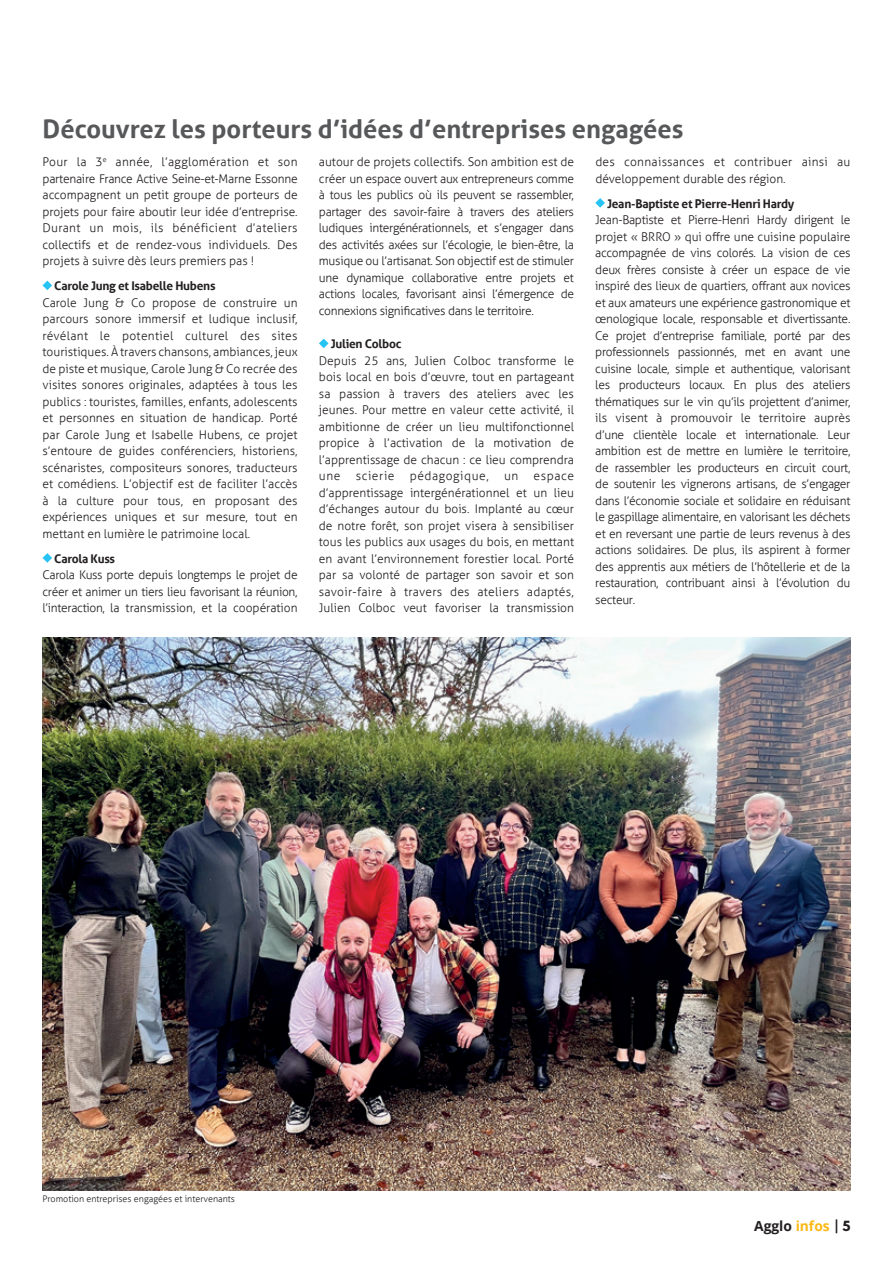
<style>
.page{position:relative;width:893px;height:1263px;background:#fff}
.page>*{position:absolute;margin:0;border:0;box-sizing:border-box;transform-origin:0 0}
.t1{font:700 25.5px "Aller";color:#57585a}
.t2{font:700 13.8px "Open Sans";color:#231f20}
.t3{font:300 12px/16.5px "Aller";color:#231f20;text-align:justify}
.t4{font:700 12px "Aller";letter-spacing:-.02em;color:#231f20}
.t5{font:300 12px "Aller";letter-spacing:.05em;color:#231f20}
.t6{font:300 9px "Aller";color:#231f20}
.s1{color:#fcb814}
.s2{font-family:"League Spartan";font-size:12.45px}
</style>
<div class="page">
<svg style="left:43px;top:281px;width:9px;height:9px"></svg>
<svg style="left:43px;top:553px;width:9px;height:10px"></svg>
<svg style="left:319px;top:339px;width:10px;height:9px"></svg>
<svg style="left:595px;top:198px;width:10px;height:10px"></svg>
<img style="left:43px;top:638px;width:807px;height:553px">
<h1 class="t1" style="left:43px;top:113px;width:642px">Découvrez les porteurs d’idées d’entreprises engagées</h1>
<p class="t3" style="left:43px;top:154px;width:257px">Pour la 3<sup>e</sup> année, l’agglomération et son partenaire France Active Seine-et-Marne Essonne accompagnent un petit groupe de porteurs de projets pour faire aboutir leur idée d’entreprise.<br>Durant un mois, ils bénéficient d’ateliers collectifs et de rendez-vous individuels. Des projets à suivre dès leurs premiers pas !</p>
<p class="t4" style="left:54px;top:279px;width:163px">Carole Jung et Isabelle Hubens</p>
<p class="t3" style="left:43px;top:294px;width:257px">Carole Jung &amp; Co propose de construire un parcours sonore immersif et ludique inclusif, révélant le potentiel culturel des sites touristiques. À travers chansons, ambiances, jeux de piste et musique, Carole Jung &amp; Co recrée des visites sonores originales, adaptées à tous les publics : touristes, familles, enfants, adolescents et personnes en situation de handicap. Porté par Carole Jung et Isabelle Hubens, ce projet s’entoure de guides conférenciers, historiens, scénaristes, compositeurs sonores, traducteurs et comédiens. L’objectif est de faciliter l’accès à la culture pour tous, en proposant des expériences uniques et sur mesure, tout en mettant en lumière le patrimoine local.</p>
<p class="t4" style="left:54px;top:551px;width:62px">Carola Kuss</p>
<p class="t3" style="left:43px;top:567px;width:257px">Carola Kuss porte depuis longtemps le projet de créer et animer un tiers lieu favorisant la réunion, l’interaction, la transmission, et la coopération</p>
<p class="t3" style="left:319px;top:154px;width:257px">autour de projets collectifs. Son ambition est de créer un espace ouvert aux entrepreneurs comme à tous les publics où ils peuvent se rassembler, partager des savoir-faire à travers des ateliers ludiques intergénérationnels, et s’engager dans des activités axées sur l’écologie, le bien-être, la musique ou l’artisanat. Son objectif est de stimuler une dynamique collaborative entre projets et actions locales, favorisant ainsi l’émergence de connexions significatives dans le territoire.</p>
<p class="t4" style="left:331px;top:337px;width:72px">Julien Colboc</p>
<p class="t3" style="left:319px;top:352px;width:257px">Depuis 25 ans, Julien Colboc transforme le bois local en bois d’œuvre, tout en partageant sa passion à travers des ateliers avec les jeunes. Pour mettre en valeur cette activité, il ambitionne de créer un lieu multifonctionnel propice à l’activation de la motivation de l’apprentissage de chacun : ce lieu comprendra une</p>
<p class="t5" style="left:356px;top:469px;width:40px">scierie</p>
<p class="t5" style="left:410px;top:469px;width:81px">pédagogique,</p>
<p class="t3" style="left:504px;top:468px;width:16px">un</p>
<p class="t3" style="left:319px;top:468px;width:257px;text-indent:215px">espace d’apprentissage intergénérationnel et un lieu d’échanges autour du bois. Implanté au cœur de notre forêt, son projet visera à sensibiliser tous les publics aux usages du bois, en mettant en avant l’environnement forestier local. Porté par sa volonté de partager son savoir et son savoir-faire à travers des ateliers adaptés, Julien Colboc veut favoriser la transmission</p>
<p class="t3" style="left:595px;top:154px;width:257px">des connaissances et contribuer ainsi au développement durable des région.</p>
<p class="t4" style="left:607px;top:196px;width:189px">Jean-Baptiste et Pierre-Henri Hardy</p>
<p class="t3" style="left:595px;top:212px;width:257px">Jean-Baptiste et Pierre-Henri Hardy dirigent le projet « BRRO » qui offre une cuisine populaire accompagnée de vins colorés. La vision de ces deux frères consiste à créer un espace de vie inspiré des lieux de quartiers, offrant aux novices et aux amateurs une expérience gastronomique et œnologique locale, responsable et divertissante.<br>Ce projet d’entreprise familiale, porté par des professionnels passionnés, met en avant une cuisine locale, simple et authentique, valorisant les producteurs locaux. En plus des ateliers thématiques sur le vin qu’ils projettent d’animer, ils visent à promouvoir le territoire auprès d’une clientèle locale et internationale. Leur ambition est de mettre en lumière le territoire, de rassembler les producteurs en circuit court, de soutenir les vignerons artisans, de s’engager dans l’économie sociale et solidaire en réduisant le gaspillage alimentaire, en valorisant les déchets et en reversant une partie de leurs revenus à des actions solidaires. De plus, ils aspirent à former des apprentis aux métiers de l’hôtellerie et de la restauration, contribuant ainsi à l’évolution du secteur.</p>
<p class="t6" style="left:43px;top:1193px;width:194px">Promotion entreprises engagées et intervenants</p>
<p class="t2" style="left:754px;top:1216px;width:98px">Agglo <span class="s1">infos</span> | <span class="s2">5</span></p>
</div>
